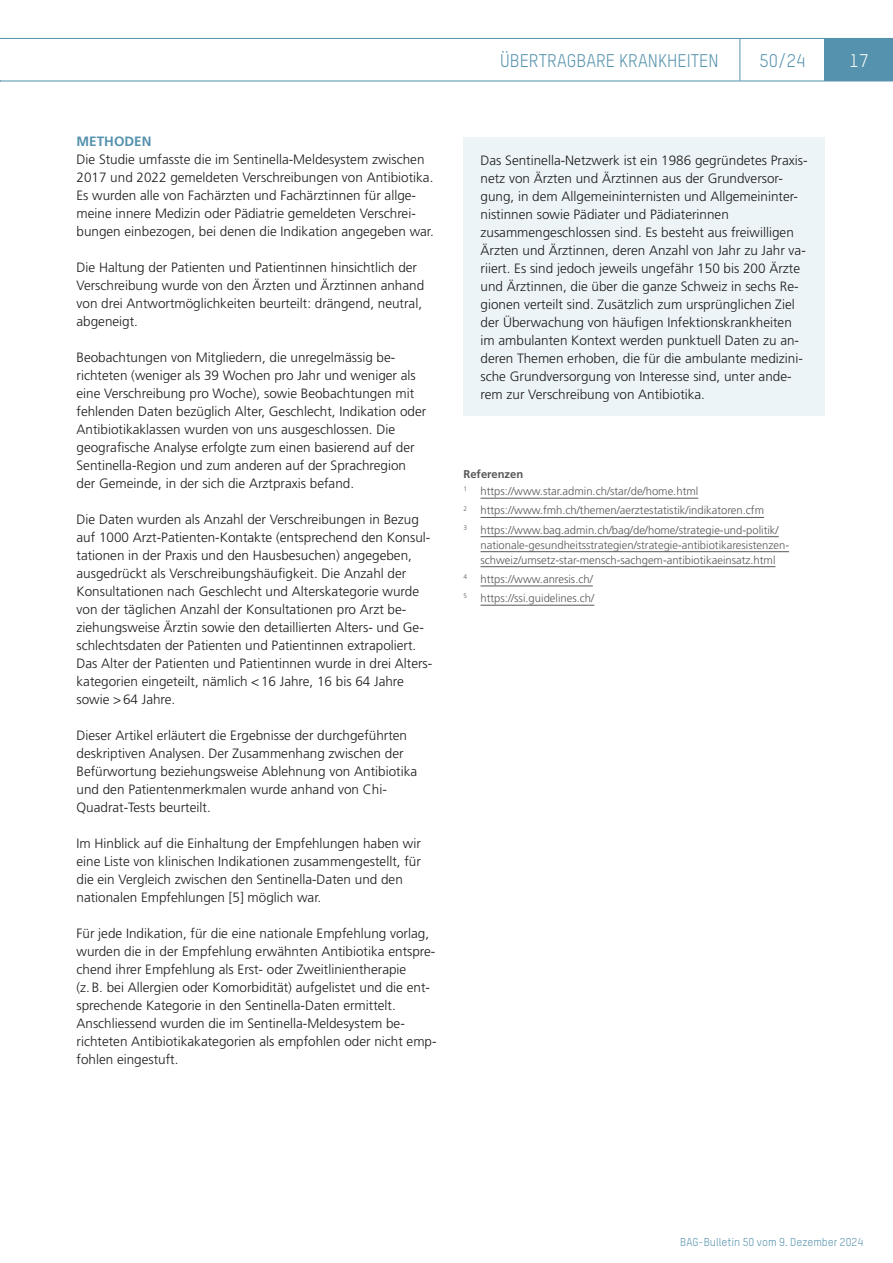
<style>
.page{position:relative;width:893px;height:1263px;background:#fff}
.page>*{position:absolute;margin:0;border:0;box-sizing:border-box;transform-origin:0 0}
.t1{font:18px "TSTAR";color:#5592ad}
.t2{font:18px "TSTAR";color:#fff}
.Text_Inhalte_Lauftext_Normal{font:300 13.5px/18px "Frutiger LT Std";color:#1d1d1b}
.Text_Inhalte_Infobox_Lauftext{font:300 13.5px/18px "Frutiger LT Std";color:#1d1d1b}
.Text_Inhalte_Titel_Ebene_2{font:700 13.5px "Frutiger LT Std";color:#5592ad}
.Text_Inhalte_Lauftext_Klein_Referenzen{font:300 11.25px/15px "Frutiger LT Std";color:#575756}
.t3{font:11.25px "TSTAR";color:#5592ad}
.Text_Inhalte_Lauftext_Klein_Titel_H2{font:700 11.25px "Frutiger LT Std";color:#575756}
</style>
<div class="page">
<div style="left:825px;top:38px;width:68px;height:43px;background:#5592ad"></div>
<hr style="left:0;top:38px;width:740px;height:1px;background:#5592ad">
<hr style="left:740px;top:38px;width:85px;height:1px;background:#5592ad">
<hr style="left:740px;top:39px;width:1px;height:42px;background:#5592ad">
<hr style="left:0;top:81px;width:740px;height:1px;background:#5592ad">
<hr style="left:740px;top:81px;width:85px;height:1px;background:#5592ad">
<hr style="left:825px;top:81px;width:68px;height:1px;background:#5592ad">
<div style="left:463px;top:137px;width:362px;height:279px;background:#edf4f8"></div>
<hr style="left:480px;top:498px;width:218px;height:1px;background:#575756">
<hr style="left:480px;top:517px;width:284px;height:1px;background:#575756">
<hr style="left:480px;top:536px;width:299px;height:1px;background:#575756">
<hr style="left:480px;top:551px;width:309px;height:1px;background:#575756">
<hr style="left:480px;top:566px;width:295px;height:1px;background:#575756">
<hr style="left:480px;top:586px;width:113px;height:1px;background:#575756">
<hr style="left:480px;top:605px;width:114px;height:1px;background:#575756">
<h3 class="Text_Inhalte_Titel_Ebene_2" style="left:77px;top:133px;width:77px">METHODEN</h3>
<p class="Text_Inhalte_Lauftext_Normal" style="left:77px;top:150px;width:359px">Die Studie umfasste die im Sentinella-Meldesystem zwischen 2017 und 2022 gemeldeten Verschreibungen von Antibiotika.<br>Es wurden alle von Fachärzten und Fachärztinnen für allge&shy;meine innere Medizin oder Pädiatrie gemeldeten Verschrei&shy;bungen einbezogen, bei denen die Indikation angegeben war.</p>
<p class="Text_Inhalte_Lauftext_Normal" style="left:77px;top:258px;width:349px">Die Haltung der Patienten und Patientinnen hinsichtlich der Verschreibung wurde von den Ärzten und Ärztinnen anhand von drei Antwortmöglichkeiten beurteilt: drängend, neutral, abgeneigt.</p>
<p class="Text_Inhalte_Lauftext_Normal" style="left:77px;top:348px;width:351px">Beobachtungen von Mitgliedern, die unregelmässig be&shy;richteten (weniger als 39 Wochen pro Jahr und weniger als eine Verschreibung pro Woche), sowie Beobachtungen mit fehlenden Daten bezüglich Alter, Geschlecht, Indikation oder Antibiotikaklassen wurden von uns ausgeschlossen. Die geografische Analyse erfolgte zum einen basierend auf der Sentinella-Region und zum anderen auf der Sprachregion der Gemeinde, in der sich die Arztpraxis befand.</p>
<p class="Text_Inhalte_Lauftext_Normal" style="left:77px;top:510px;width:356px">Die Daten wurden als Anzahl der Verschreibungen in Bezug auf 1000 Arzt-Patienten-Kontakte (entsprechend den Konsul&shy;tationen in der Praxis und den Hausbesuchen) angegeben, ausgedrückt als Verschreibungshäufigkeit. Die Anzahl der Konsultationen nach Geschlecht und Alterskategorie wurde von der täglichen Anzahl der Konsultationen pro Arzt be&shy;ziehungsweise Ärztin sowie den detaillierten Alters- und Ge&shy;schlechtsdaten der Patienten und Patientinnen extrapoliert.<br>Das Alter der Patienten und Patientinnen wurde in drei Alters&shy;kategorien eingeteilt, nämlich &lt;16 Jahre, 16 bis 64 Jahre sowie &gt;64 Jahre.</p>
<p class="Text_Inhalte_Lauftext_Normal" style="left:77px;top:726px;width:342px">Dieser Artikel erläutert die Ergebnisse der durchgeführten deskriptiven Analysen. Der Zusammenhang zwischen der Befürwortung beziehungsweise Ablehnung von Antibiotika und den Patientenmerkmalen wurde anhand von Chi-Quadrat-Tests beurteilt.</p>
<p class="Text_Inhalte_Lauftext_Normal" style="left:77px;top:834px;width:346px">Im Hinblick auf die Einhaltung der Empfehlungen haben wir eine Liste von klinischen Indikationen zusammengestellt, für die ein Vergleich zwischen den Sentinella-Daten und den nationalen Empfehlungen [5] möglich war.</p>
<p class="Text_Inhalte_Lauftext_Normal" style="left:77px;top:924px;width:362px">Für jede Indikation, für die eine nationale Empfehlung vorlag, wurden die in der Empfehlung erwähnten Antibiotika entspre&shy;chend ihrer Empfehlung als Erst- oder Zweitlinientherapie<br>(z.B. bei Allergien oder Komorbidität) aufgelistet und die ent&shy;sprechende Kategorie in den Sentinella-Daten ermittelt.<br>Anschliessend wurden die im Sentinella-Meldesystem be&shy;richteten Antibiotikakategorien als empfohlen oder nicht emp&shy;fohlen eingestuft.</p>
<h1 class="t1" style="left:500px;top:49px;width:220px">ÜBERTRAGBARE KRANKHEITEN</h1>
<h1 class="t1" style="left:759px;top:49px;width:48px">50/24</h1>
<h1 class="t2" style="left:850px;top:49px;width:20px">17</h1>
<p class="Text_Inhalte_Infobox_Lauftext" style="left:480px;top:151px;width:329px">Das Sentinella-Netzwerk ist ein 1986 gegründetes Praxis&shy;netz von Ärzten und Ärztinnen aus der Grundversor&shy;gung, in dem Allgemeininternisten und Allgemeininter&shy;nistinnen sowie Pädiater und Pädiaterinnen zusammengeschlossen sind. Es besteht aus freiwilligen Ärzten und Ärztinnen, deren Anzahl von Jahr zu Jahr va&shy;riiert. Es sind jedoch jeweils ungefähr 150 bis 200 Ärzte und Ärztinnen, die über die ganze Schweiz in sechs Re&shy;gionen verteilt sind. Zusätzlich zum ursprünglichen Ziel der Überwachung von häufigen Infektionskrankheiten im ambulanten Kontext werden punktuell Daten zu an&shy;deren Themen erhoben, die für die ambulante medizini&shy;sche Grundversorgung von Interesse sind, unter ande&shy;rem zur Verschreibung von Antibiotika.</p>
<h3 class="Text_Inhalte_Lauftext_Klein_Titel_H2" style="left:463px;top:467px;width:61px">Referenzen</h3>
<p class="Text_Inhalte_Lauftext_Klein_Referenzen" style="left:463px;top:484px;width:236px"><sup>1</sup> https://www.star.admin.ch/star/de/home.html</p>
<p class="Text_Inhalte_Lauftext_Klein_Referenzen" style="left:463px;top:503px;width:302px"><sup>2</sup> https://www.fmh.ch/themen/aerztestatistik/indikatoren.cfm</p>
<p class="Text_Inhalte_Lauftext_Klein_Referenzen" style="left:480px;top:522px;width:310px;text-indent:-17px"><sup>3</sup> https://www.bag.admin.ch/bag/de/home/strategie-und-politik/ nationale-gesundheitsstrategien/strategie-antibiotikaresistenzen&shy;schweiz/umsetz-star-mensch-sachgem-antibiotikaeinsatz.html</p>
<p class="Text_Inhalte_Lauftext_Klein_Referenzen" style="left:463px;top:572px;width:131px"><sup>4</sup> https://www.anresis.ch/</p>
<p class="Text_Inhalte_Lauftext_Klein_Referenzen" style="left:463px;top:591px;width:132px"><sup>5</sup> https://ssi.guidelines.ch/</p>
<p class="t3" style="left:680px;top:1235px;width:184px">BAG-Bulletin 50 vom 9. Dezember 2024</p>
</div>
